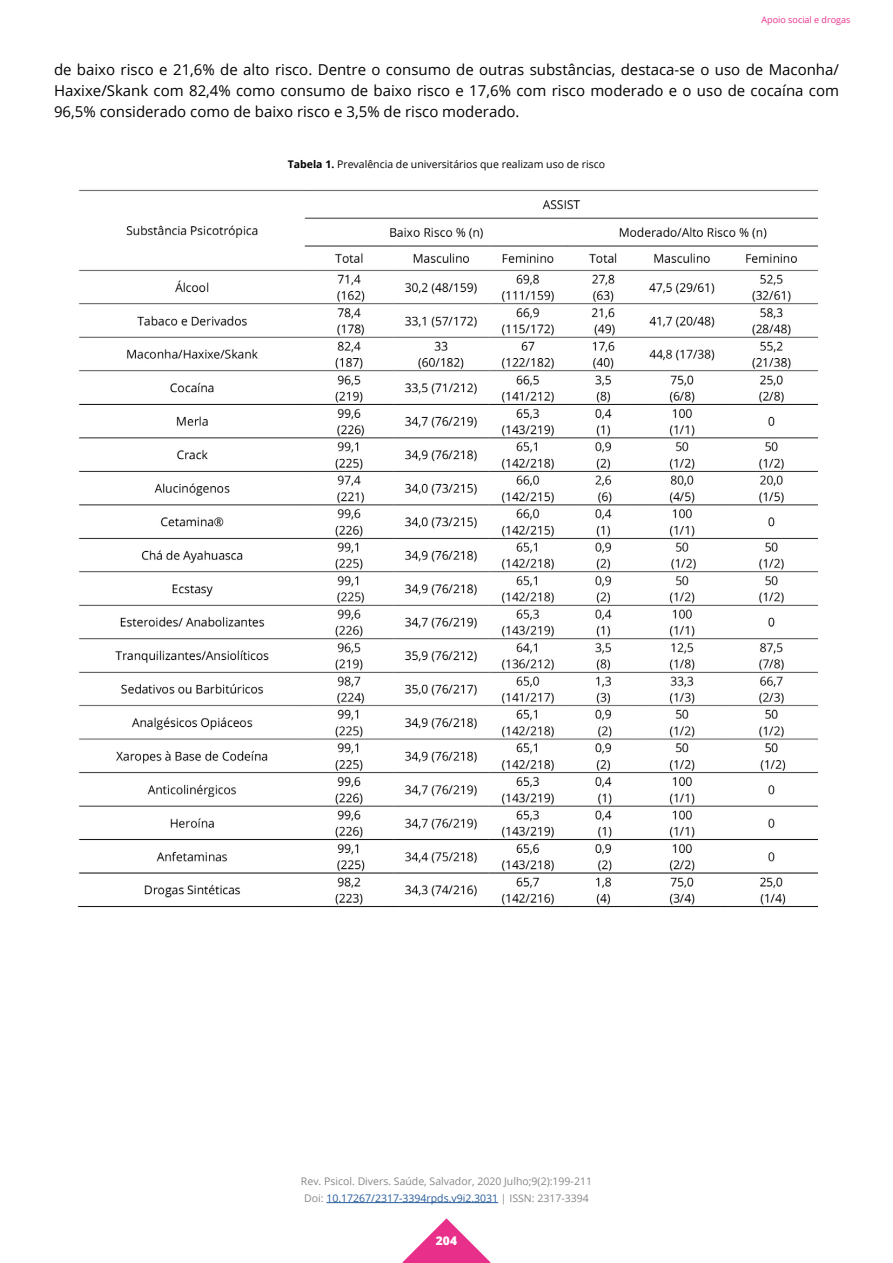
<style>
.page{position:relative;width:893px;height:1263px;background:#fff}
.page>*{position:absolute;margin:0;border:0;box-sizing:border-box;transform-origin:0 0}
.t1{font:15px/21px "Open Sans";color:#000;text-align:justify}
.t2{font:800 12px "Open Sans";color:#fff}
.t3{font:10.5px/16.5px "Open Sans";color:#878787;text-align:center}
.t4{font:10.5px "Open Sans";color:#000}
.t5{font:9px "Open Sans";color:#e8308a}
.s1{font-weight:700}
.s2{color:#265b9b}
</style>
<div class="page">
<svg style="left:402px;top:1218px;width:89px;height:45px"></svg>
<hr style="left:326px;top:1202px;width:172px;height:1px;background:#265b9b">
<img style="left:77px;top:189px;width:741px;height:719px">
<p class="t5" style="left:762px;top:13px;width:90px">Apoio social e drogas</p>
<p class="t1" style="left:54px;top:59px;width:786px">de baixo risco e 21,6% de alto risco. Dentre o consumo de outras substâncias, destaca-se o uso de Maconha/ Haxixe/Skank com 82,4% como consumo de baixo risco e 17,6% com risco moderado e o uso de cocaína com 96,5% considerado como de baixo risco e 3,5% de risco moderado.</p>
<p class="t4" style="left:288px;top:157px;width:319px"><span class="s1">Tabela 1.</span> Prevalência de universitários que realizam uso de risco</p>
<p class="t3" style="left:301px;top:1173px;width:293px">Rev. Psicol. Divers. Saúde, Salvador, 2020 Julho;9(2):199-211<br>Doi: <span class="s2">10.17267/2317-3394rpds.v9i2.3031</span> | ISSN: 2317-3394</p>
<p class="t2" style="left:436px;top:1232px;width:23px">204</p>
</div>
